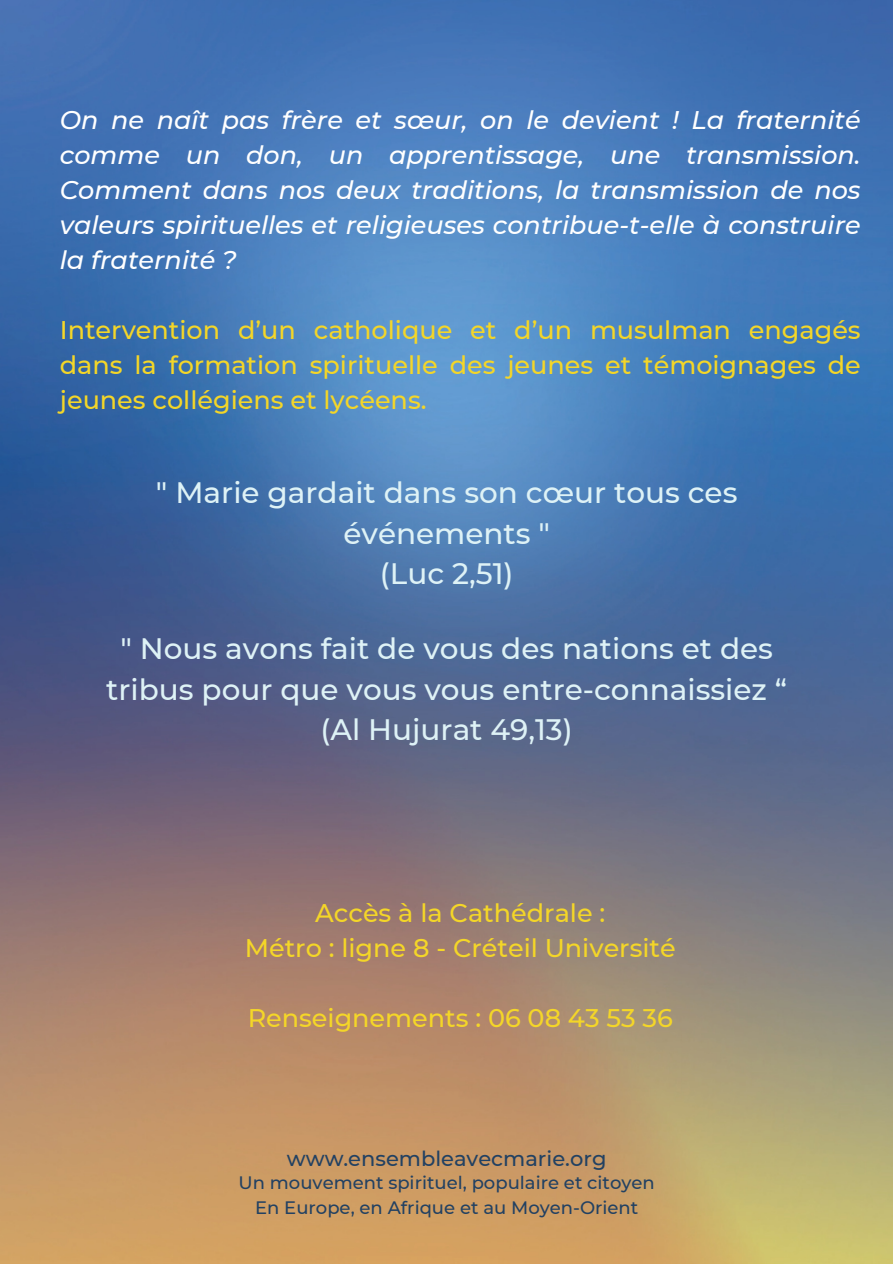
<style>
.page{position:relative;width:893px;height:1264px;background:#fff}
.page>*{position:absolute;margin:0;border:0;box-sizing:border-box;transform-origin:0 0}
.t1{font:500 29.55px/40.5px "Montserrat";color:#def2f6;text-align:center}
.t2{font:italic 500 25.5px/34.8px "Montserrat";color:#fff;text-align:justify}
.t3{font:500 25.5px/34.8px "Montserrat";color:#f4d628;text-align:center}
.t4{font:500 21px "Montserrat";color:#224162}
.t5{font:500 18px "Montserrat";color:#224162}
</style>
<div class="page">
<img style="left:0;top:0;width:892px;height:1263px">
<h3 class="t2" style="left:60px;top:103px;width:802px">On ne naît pas frère et sœur, on le devient ! La fraternité comme un don, un apprentissage, une transmission.<br>Comment dans nos deux traditions, la transmission de nos valeurs spirituelles et religieuses contribue-t-elle à construire la fraternité ?</h3>
<p class="t3" style="left:60px;top:312px;width:802px;text-align:justify">Intervention d’un catholique et d’un musulman engagés dans la formation spirituelle des jeunes et témoignages de jeunes collégiens et lycéens.</p>
<h2 class="t1" style="left:156px;top:472px;width:583px">" Marie gardait dans son cœur tous ces événements "<br>(Luc 2,51)</h2>
<p class="t1" style="left:106px;top:628px;width:682px">" Nous avons fait de vous des nations et des tribus pour que vous vous entre-connaissiez “ (Al Hujurat 49,13)</p>
<h1 class="t3" style="left:245px;top:895px;width:432px">Accès à la Cathédrale :<br>Métro : ligne 8 - Créteil Université</h1>
<h2 class="t3" style="left:248px;top:1000px;width:426px">Renseignements : 06 08 43 53 36</h2>
<h2 class="t4" style="left:287px;top:1145px;width:321px">www.ensembleavecmarie.org</h2>
<h2 class="t5" style="left:238px;top:1171px;width:418px">Un mouvement spirituel, populaire et citoyen</h2>
<h1 class="t5" style="left:255px;top:1196px;width:385px">En Europe, en Afrique et au Moyen-Orient</h1>
</div>
